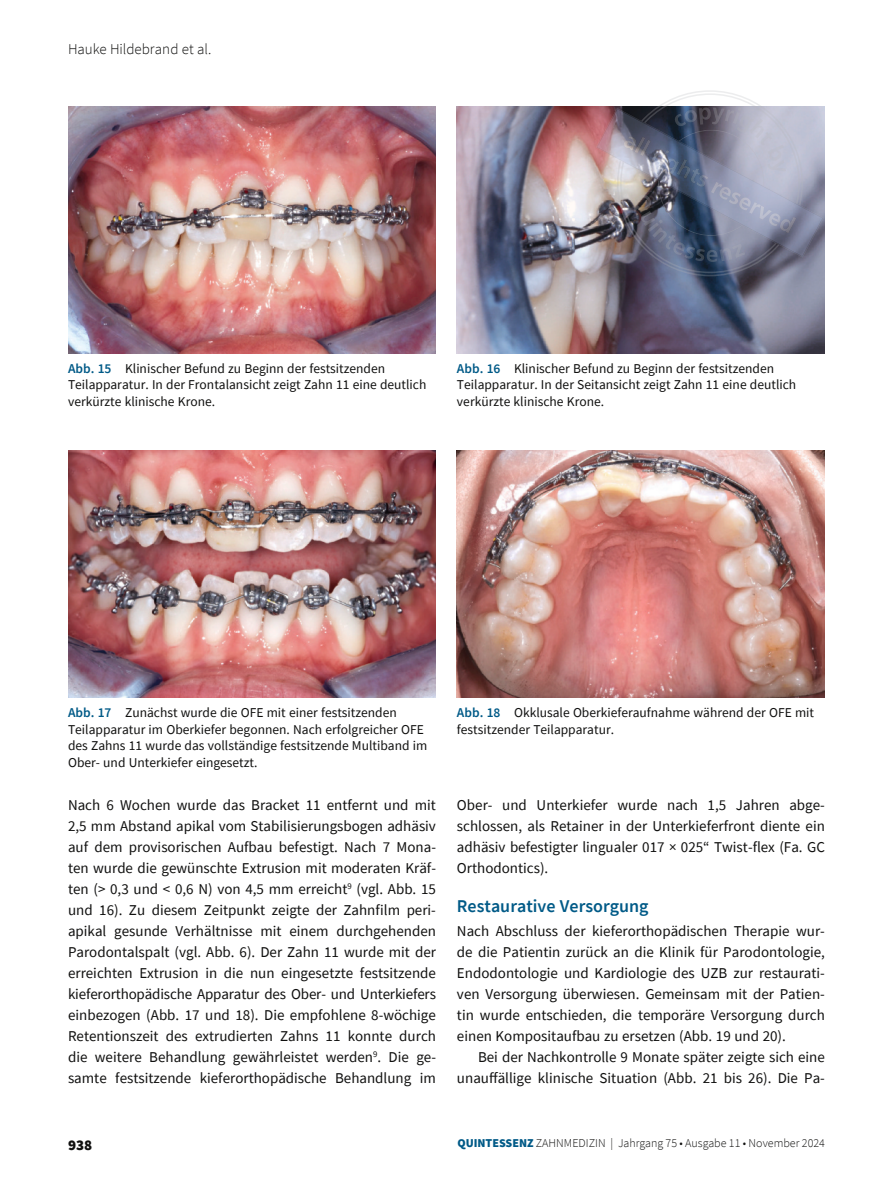
<style>
.page{position:relative;width:893px;height:1191px;background:#fff}
.page>*{position:absolute;margin:0;border:0;box-sizing:border-box;transform-origin:0 0}
.t1{font:600 18px "Source Sans Pro";color:#005a87}
.t2{font:15px/21px "Source Sans Pro";color:#10100f;text-align:justify}
.t3{font:300 15px "Source Sans Pro";color:#10100f}
.t4{font:900 15px "Source Sans Pro";color:#10100f}
.t5{font:13.5px/16.5px "Source Sans Pro";color:#10100f}
.t6{font:300 12px "Source Sans Pro";color:#10100f}
.s1{font-weight:600;color:#005a87}
.s2{font-weight:900;color:#005a87}
</style>
<div class="page">
<img style="left:68px;top:90px;width:757px;height:608px">
<p class="t3" style="left:68px;top:40px;width:145px">Hauke Hildebrand et al.</p>
<p class="t5" style="left:68px;top:360px;width:360px"><span class="s1">Abb. 15</span> Klinischer Befund zu Beginn der festsitzenden<br>Teilapparatur. In der Frontalansicht zeigt Zahn 11 eine deutlich verkürzte klinische Krone.</p>
<p class="t5" style="left:457px;top:360px;width:341px"><span class="s1">Abb. 16</span> Klinischer Befund zu Beginn der festsitzenden<br>Teilapparatur. In der Seitansicht zeigt Zahn 11 eine deutlich verkürzte klinische Krone.</p>
<p class="t5" style="left:68px;top:704px;width:361px"><span class="s1">Abb. 17</span> Zunächst wurde die OFE mit einer festsitzenden Teilapparatur im Oberkiefer begonnen. Nach erfolgreicher OFE des Zahns 11 wurde das vollständige festsitzende Multiband im Ober- und Unterkiefer eingesetzt.</p>
<p class="t5" style="left:457px;top:704px;width:359px"><span class="s1">Abb. 18</span> Okklusale Oberkieferaufnahme während der OFE mit festsitzender Teilapparatur.</p>
<p class="t2" style="left:68px;top:794px;width:369px">Nach 6 Wochen wurde das Bracket 11 entfernt und mit 2,5 mm Abstand apikal vom Stabilisierungsbogen adhäsiv auf dem provisorischen Aufbau befestigt. Nach 7 Mona&shy;ten wurde die gewünschte Extrusion mit moderaten Kräf&shy;ten (&gt; 0,3 und &lt; 0,6 N) von 4,5 mm erreicht<sup>9</sup> (vgl. Abb. 15 und 16). Zu diesem Zeitpunkt zeigte der Zahnfilm peri&shy;apikal gesunde Verhältnisse mit einem durchgehenden Parodontalspalt (vgl. Abb. 6). Der Zahn 11 wurde mit der erreichten Extrusion in die nun eingesetzte festsitzende kieferorthopädische Apparatur des Ober- und Unterkiefers einbezogen (Abb. 17 und 18). Die empfohlene 8-wöchige Retentionszeit des extrudierten Zahns 11 konnte durch die weitere Behandlung gewährleistet werden<sup>9</sup>. Die ge&shy;samte festsitzende kieferorthopädische Behandlung im</p>
<p class="t4" style="left:68px;top:1134px;width:26px">938</p>
<p class="t2" style="left:457px;top:794px;width:369px">Ober- und Unterkiefer wurde nach 1,5 Jahren abge&shy;schlossen, als Retainer in der Unterkieferfront diente ein adhäsiv befestigter lingualer 017 × 025“ Twist-flex (Fa. GC Orthodontics).</p>
<p class="t1" style="left:457px;top:894px;width:193px">Restaurative Versorgung</p>
<p class="t2" style="left:457px;top:920px;width:369px">Nach Abschluss der kieferorthopädischen Therapie wur&shy;de die Patientin zurück an die Klinik für Parodontologie, Endodontologie und Kardiologie des UZB zur restaurati&shy;ven Versorgung überwiesen. Gemeinsam mit der Patien&shy;tin wurde entschieden, die temporäre Versorgung durch einen Kompositaufbau zu ersetzen (Abb. 19 und 20).</p>
<p class="t2" style="left:457px;top:1046px;width:369px;text-align:right">Bei der Nachkontrolle 9 Monate später zeigte sich eine unauffällige klinische Situation (Abb. 21 bis 26). Die Pa-</p>
<p class="t6" style="left:457px;top:1136px;width:369px"><span class="s2">QUINTESSENZ</span> ZAHNMEDIZIN | Jahrgang 75 • Ausgabe 11 • November 2024</p>
</div>
